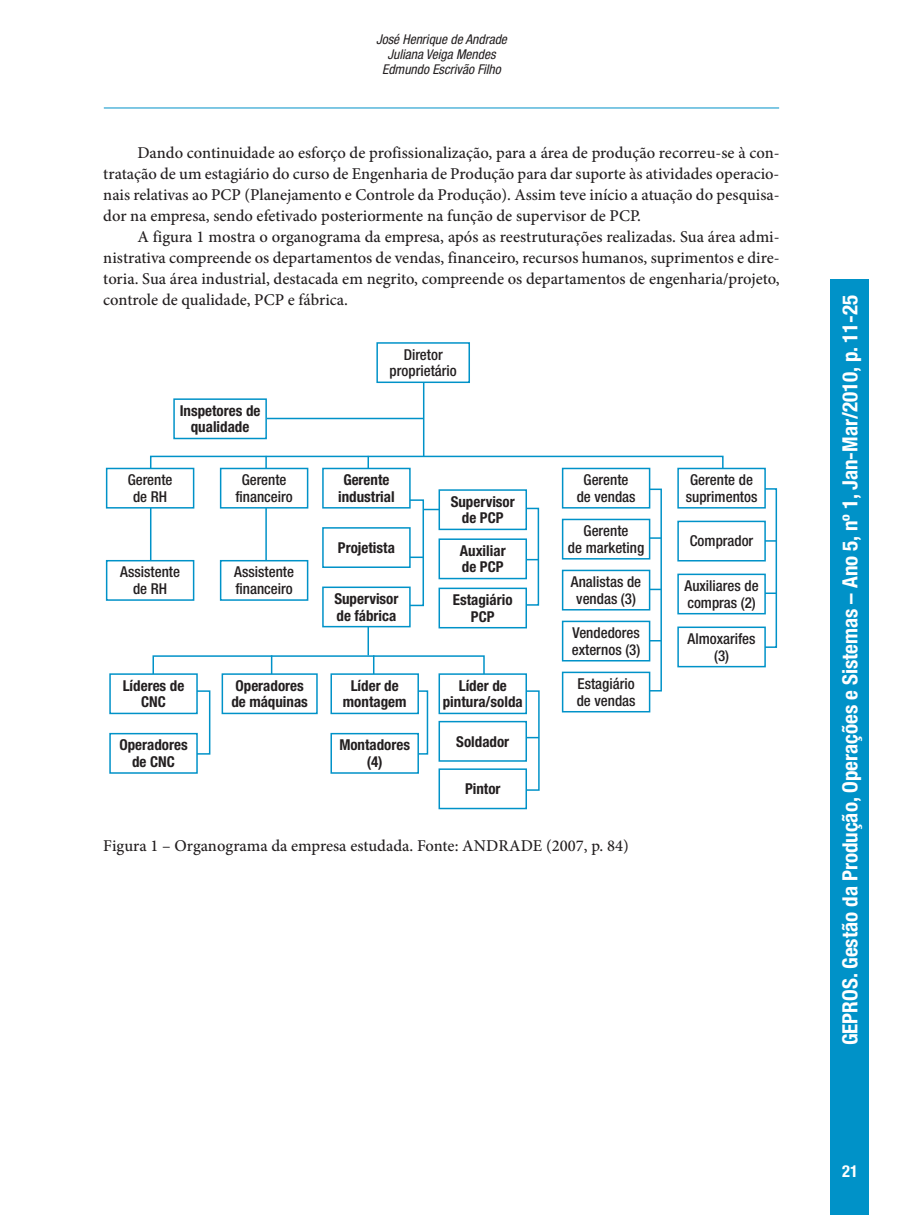
<style>
.page{position:relative;width:917px;height:1215px;background:#fff}
.page>*{position:absolute;margin:0;border:0;box-sizing:border-box;transform-origin:0 0}
.t1{font:700 condensed 21px "Helvetica Neue LT Std";color:#fff}
.t2{font:500 16.5px/21px "Minion Pro";color:#231f20;text-align:justify}
.t3{font:700 condensed 16.5px "Helvetica Neue LT Std";color:#fff}
.t4{font:500 condensed 15px/16.5px "Helvetica Neue LT Std";color:#231f20;text-align:center}
.t5{font:700 condensed 15px/16.5px "Helvetica Neue LT Std";color:#231f20;text-align:center}
.t6{font:italic condensed 13.5px/15px "Helvetica Neue LT Std";color:#231f20;text-align:center}
</style>
<div class="page">
<div style="left:830px;top:280px;width:39px;height:934px;background:#0092c8"></div>
<hr style="left:104px;top:108px;width:675px;height:1px;background:#0092c8">
<hr style="left:262px;top:418px;width:161px;height:1px;background:#0092c8">
<hr style="left:423px;top:375px;width:1px;height:81px;background:#0092c8">
<svg style="left:149px;top:455px;width:575px;height:116px"></svg>
<div style="left:174px;top:399px;width:92px;height:39px;background:#fff"></div>
<div style="left:173px;top:398px;width:94px;height:41px;border:2px solid #0092c8"></div>
<div style="left:377px;top:343px;width:92px;height:39px;background:#fff"></div>
<div style="left:376px;top:342px;width:94px;height:41px;border:2px solid #0092c8"></div>
<hr style="left:265px;top:456px;width:2px;height:114px;background:#0092c8">
<hr style="left:367px;top:456px;width:2px;height:22px;background:#0092c8">
<svg style="left:402px;top:498px;width:38px;height:109px"></svg>
<svg style="left:517px;top:507px;width:23px;height:99px"></svg>
<svg style="left:640px;top:488px;width:22px;height:204px"></svg>
<svg style="left:755px;top:488px;width:23px;height:160px"></svg>
<hr style="left:367px;top:624px;width:2px;height:31px;background:#0092c8">
<svg style="left:407px;top:690px;width:22px;height:65px"></svg>
<svg style="left:518px;top:690px;width:22px;height:101px"></svg>
<svg style="left:189px;top:690px;width:22px;height:65px"></svg>
<svg style="left:152px;top:654px;width:333px;height:28px"></svg>
<div style="left:107px;top:468px;width:87px;height:40px;background:#fff"></div>
<div style="left:106px;top:467px;width:88px;height:41px;border:2px solid #0092c8"></div>
<div style="left:107px;top:560px;width:87px;height:40px;background:#fff"></div>
<div style="left:106px;top:560px;width:88px;height:40px;border:2px solid #0092c8"></div>
<div style="left:221px;top:468px;width:87px;height:40px;background:#fff"></div>
<div style="left:220px;top:467px;width:88px;height:41px;border:2px solid #0092c8"></div>
<div style="left:221px;top:560px;width:87px;height:40px;background:#fff"></div>
<div style="left:220px;top:560px;width:88px;height:40px;border:2px solid #0092c8"></div>
<div style="left:323px;top:468px;width:87px;height:40px;background:#fff"></div>
<div style="left:322px;top:467px;width:89px;height:41px;border:2px solid #0092c8"></div>
<div style="left:323px;top:528px;width:87px;height:39px;background:#fff"></div>
<div style="left:322px;top:527px;width:89px;height:41px;border:2px solid #0092c8"></div>
<div style="left:323px;top:587px;width:87px;height:39px;background:#fff"></div>
<div style="left:322px;top:586px;width:89px;height:41px;border:2px solid #0092c8"></div>
<div style="left:439px;top:490px;width:87px;height:39px;background:#fff"></div>
<div style="left:438px;top:489px;width:89px;height:41px;border:2px solid #0092c8"></div>
<div style="left:439px;top:539px;width:87px;height:39px;background:#fff"></div>
<div style="left:438px;top:538px;width:89px;height:41px;border:2px solid #0092c8"></div>
<div style="left:439px;top:588px;width:87px;height:39px;background:#fff"></div>
<div style="left:438px;top:587px;width:89px;height:41px;border:2px solid #0092c8"></div>
<div style="left:562px;top:468px;width:87px;height:40px;background:#fff"></div>
<div style="left:562px;top:467px;width:88px;height:41px;border:2px solid #0092c8"></div>
<div style="left:562px;top:519px;width:87px;height:39px;background:#fff"></div>
<div style="left:562px;top:518px;width:88px;height:41px;border:2px solid #0092c8"></div>
<div style="left:562px;top:570px;width:87px;height:39px;background:#fff"></div>
<div style="left:562px;top:569px;width:88px;height:41px;border:2px solid #0092c8"></div>
<div style="left:562px;top:621px;width:87px;height:39px;background:#fff"></div>
<div style="left:562px;top:620px;width:88px;height:41px;border:2px solid #0092c8"></div>
<div style="left:562px;top:672px;width:87px;height:39px;background:#fff"></div>
<div style="left:562px;top:671px;width:88px;height:41px;border:2px solid #0092c8"></div>
<div style="left:678px;top:468px;width:87px;height:40px;background:#fff"></div>
<div style="left:677px;top:467px;width:89px;height:41px;border:2px solid #0092c8"></div>
<div style="left:678px;top:521px;width:87px;height:39px;background:#fff"></div>
<div style="left:677px;top:520px;width:89px;height:41px;border:2px solid #0092c8"></div>
<div style="left:678px;top:574px;width:87px;height:39px;background:#fff"></div>
<div style="left:677px;top:573px;width:89px;height:41px;border:2px solid #0092c8"></div>
<div style="left:678px;top:627px;width:87px;height:39px;background:#fff"></div>
<div style="left:677px;top:626px;width:89px;height:41px;border:2px solid #0092c8"></div>
<div style="left:110px;top:674px;width:87px;height:39px;background:#fff"></div>
<div style="left:109px;top:673px;width:89px;height:41px;border:2px solid #0092c8"></div>
<div style="left:110px;top:733px;width:87px;height:40px;background:#fff"></div>
<div style="left:109px;top:732px;width:89px;height:41px;border:2px solid #0092c8"></div>
<div style="left:222px;top:674px;width:95px;height:39px;background:#fff"></div>
<div style="left:222px;top:673px;width:96px;height:41px;border:2px solid #0092c8"></div>
<div style="left:331px;top:674px;width:87px;height:39px;background:#fff"></div>
<div style="left:330px;top:673px;width:89px;height:41px;border:2px solid #0092c8"></div>
<div style="left:439px;top:674px;width:87px;height:39px;background:#fff"></div>
<div style="left:438px;top:673px;width:89px;height:41px;border:2px solid #0092c8"></div>
<div style="left:439px;top:721px;width:87px;height:40px;background:#fff"></div>
<div style="left:438px;top:720px;width:89px;height:41px;border:2px solid #0092c8"></div>
<div style="left:439px;top:769px;width:87px;height:39px;background:#fff"></div>
<div style="left:438px;top:768px;width:89px;height:41px;border:2px solid #0092c8"></div>
<div style="left:331px;top:733px;width:87px;height:40px;background:#fff"></div>
<div style="left:330px;top:732px;width:89px;height:41px;border:2px solid #0092c8"></div>
<p class="t6" style="left:376px;top:33px;width:132px">José Henrique de Andrade<br>Juliana Veiga Mendes<br>Edmundo Escrivão Filho</p>
<p class="t2" style="left:103px;top:143px;width:678px;text-indent:34px">Dando continuidade ao esforço de profissionalização, para a área de produção recorreu-se à con&shy;tratação de um estagiário do curso de Engenharia de Produção para dar suporte às atividades operacio&shy;nais relativas ao PCP (Planejamento e Controle da Produção). Assim teve início a atuação do pesquisa&shy;dor na empresa, sendo efetivado posteriormente na função de supervisor de PCP.</p>
<p class="t2" style="left:103px;top:227px;width:678px;text-indent:34px">A figura 1 mostra o organograma da empresa, após as reestruturações realizadas. Sua área admi&shy;nistrativa compreende os departamentos de vendas, financeiro, recursos humanos, suprimentos e dire&shy;toria. Sua área industrial, destacada em negrito, compreende os departamentos de engenharia/projeto, controle de qualidade, PCP e fábrica.</p>
<p class="t5" style="left:180px;top:404px;width:82px">Inspetores de qualidade</p>
<p class="t4" style="left:128px;top:473px;width:46px">Gerente de RH</p>
<p class="t4" style="left:235px;top:473px;width:59px">Gerente financeiro</p>
<p class="t4" style="left:120px;top:565px;width:61px">Assistente de RH</p>
<p class="t4" style="left:234px;top:565px;width:61px;text-align:left">Assistente financeiro</p>
<p class="t4" style="left:389px;top:347px;width:69px">Diretor proprietário</p>
<p class="t5" style="left:338px;top:473px;width:58px">Gerente industrial</p>
<p class="t5" style="left:338px;top:541px;width:58px">Projetista</p>
<p class="t5" style="left:334px;top:592px;width:66px;text-align:left">Supervisor de fábrica</p>
<p class="t5" style="left:451px;top:494px;width:66px">Supervisor de PCP</p>
<p class="t5" style="left:460px;top:544px;width:47px;text-align:left">Auxiliar de PCP</p>
<p class="t5" style="left:453px;top:593px;width:61px">Estagiário<br>PCP</p>
<p class="t5" style="left:123px;top:678px;width:63px">Líderes de<br>CNC</p>
<p class="t5" style="left:119px;top:738px;width:70px">Operadores de CNC</p>
<p class="t5" style="left:231px;top:678px;width:78px;text-align:left">Operadores de máquinas</p>
<p class="t5" style="left:343px;top:678px;width:65px">Líder de montagem</p>
<p class="t5" style="left:443px;top:678px;width:81px">Líder de pintura/solda</p>
<p class="t5" style="left:456px;top:734px;width:54px">Soldador</p>
<p class="t5" style="left:465px;top:782px;width:37px">Pintor</p>
<p class="t5" style="left:339px;top:738px;width:72px">Montadores (4)</p>
<p class="t4" style="left:576px;top:473px;width:60px">Gerente de vendas</p>
<p class="t4" style="left:568px;top:524px;width:78px">Gerente<br>de marketing</p>
<p class="t4" style="left:571px;top:575px;width:72px">Analistas de vendas (3)</p>
<p class="t4" style="left:572px;top:626px;width:70px;text-align:left">Vendedores externos (3)</p>
<p class="t4" style="left:576px;top:677px;width:60px;text-align:left">Estagiário de vendas</p>
<p class="t2" style="left:103px;top:836px;width:527px">Figura 1 – Organograma da empresa estudada. Fonte: ANDRADE (2007, p. 84)</p>
<p class="t4" style="left:686px;top:473px;width:73px;text-align:left">Gerente de suprimentos</p>
<p class="t4" style="left:690px;top:534px;width:65px">Comprador</p>
<p class="t4" style="left:684px;top:579px;width:76px;text-align:left">Auxiliares de compras (2)</p>
<p class="t4" style="left:687px;top:632px;width:70px">Almoxarifes (3)</p>
<p class="t1" style="left:842px;top:1045px;width:752px;rotate:-90deg">GEPROS. Gestão da Produção, Operações e Sistemas – Ano 5, nº 1, Jan-Mar/2010, p. 11-25</p>
<p class="t3" style="left:842px;top:1164px;width:17px">21</p>
</div>
